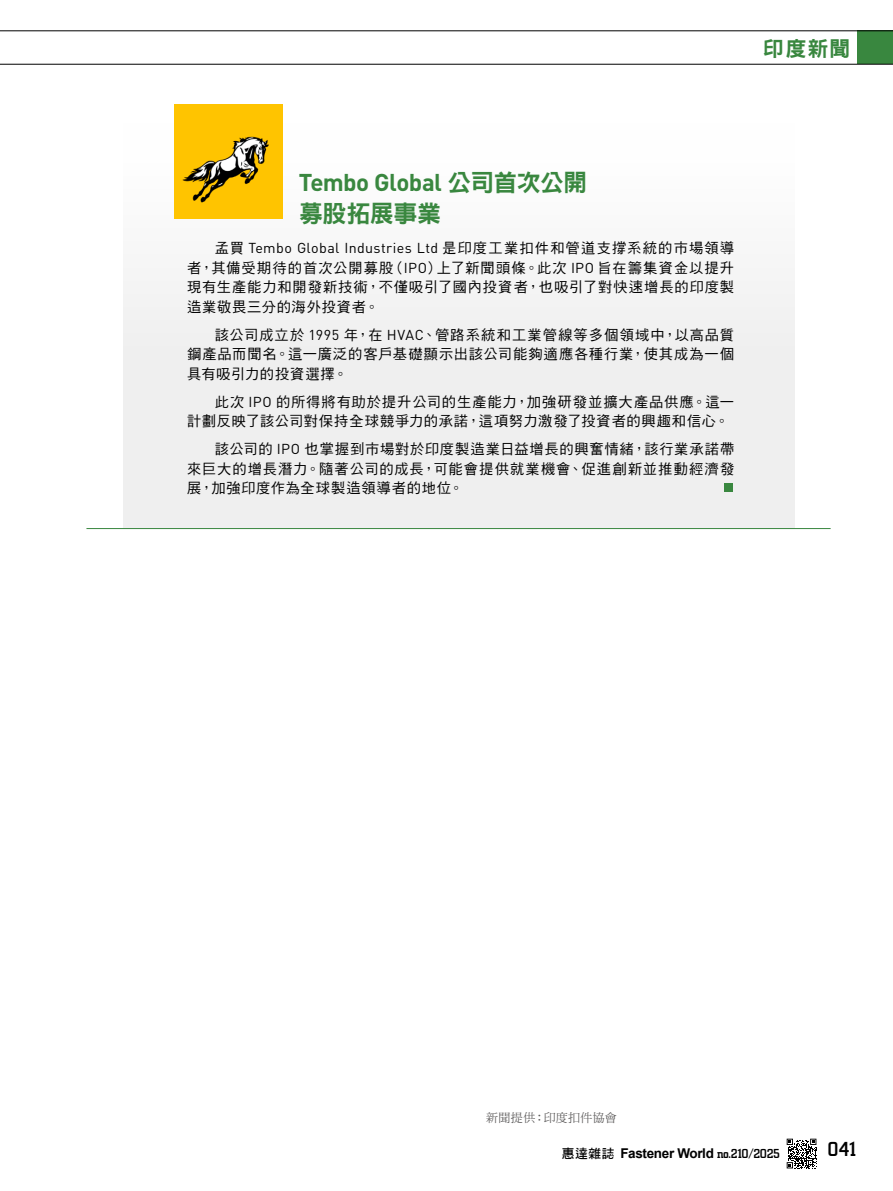
<style>
.page{position:relative;width:893px;height:1191px;background:#fff}
.page>*{position:absolute;margin:0;border:0;box-sizing:border-box;transform-origin:0 0}
.t1{font:700 24px "DIN";letter-spacing:-.03em;color:#39873f}
.t2{font:24px "DF Hei Std W9";letter-spacing:-.015em;color:#39873f}
.t3{font:21px "DF Hei Std W9";color:#39873f}
.t4{font:500 21px "City D";color:#000}
.t5{font:14.25px/19.5px "DF Hei Std W5";letter-spacing:.06em;color:#000;text-align:justify}
.t6{font:14.25px "DIN Pro";letter-spacing:.025em;color:#000}
.t7{font:700 13.5px "Arial";letter-spacing:-.025em;color:#000}
.t8{font:12px "DF Ming Std W5";letter-spacing:.025em;color:#595757}
.s1{font-family:"DF Hei Std W9";font-weight:400}
.s2{font-family:"DF Hei Std W5"}
.s3{font-family:"DIN Pro"}
.s4{font-family:"DF Hei Std W7";font-weight:400;font-size:12.75px}
.s5{font-family:"City D";font-weight:500}
</style>
<div class="page">
<div style="left:123px;top:123px;width:671px;height:406px;background:#efefef"></div>
<div style="left:857px;top:31px;width:36px;height:33px;background:#39873f"></div>
<hr style="left:0;top:64px;width:893px;height:1px;background:#000">
<hr style="left:0;top:31px;width:893px;height:1px;background:#000">
<svg style="left:787px;top:1138px;width:29px;height:30px"></svg>
<hr style="left:86px;top:528px;width:745px;height:1px;background:#39873f">
<img style="left:174px;top:105px;width:108px;height:113px">
<div style="left:724px;top:483px;width:9px;height:9px;background:#39873f"></div>
<h2 class="t3" style="left:763px;top:37px;width:89px">印度新聞</h2>
<h1 class="t1" style="left:299px;top:166px;width:290px">Tembo Global <span class="s1">公司首次公開</span></h1>
<h1 class="t2" style="left:299px;top:200px;width:143px">募股拓展事業</h1>
<p class="t6" style="left:215px;top:238px;width:521px"><span class="s2">孟買</span> Tembo Global Industries Ltd <span class="s2">是印度工業扣件和管道支撐系統的市場領導</span></p>
<p class="t5" style="left:187px;top:257px;width:549px">者，其備受期待的首次公開募股（<span class="s3">IPO</span>）上了新聞頭條。此次 <span class="s3">IPO</span> 旨在籌集資金以提升現有生產能力和開發新技術，不僅吸引了國內投資者，也吸引了對快速增長的印度製造業敬畏三分的海外投資者。</p>
<p class="t5" style="left:187px;top:324px;width:549px;text-indent:28px">該公司成立於 <span class="s3">1995</span> 年，在 <span class="s3">HVAC</span>、管路系統和工業管線等多個領域中，以高品質鋼產品而聞名。這一廣泛的客戶基礎顯示出該公司能夠適應各種行業，使其成為一個具有吸引力的投資選擇。</p>
<p class="t5" style="left:187px;top:391px;width:549px;text-indent:28px">此次 <span class="s3">IPO</span> 的所得將有助於提升公司的生產能力，加強研發並擴大產品供應。這一計劃反映了該公司對保持全球競爭力的承諾，這項努力激發了投資者的興趣和信心。</p>
<p class="t5" style="left:187px;top:439px;width:549px;text-indent:28px">該公司的 <span class="s3">IPO</span> 也掌握到市場對於印度製造業日益增長的興奮情緒，該行業承諾帶來巨大的增長潛力。隨著公司的成長，可能會提供就業機會、促進創新並推動經濟發展，加強印度作為全球製造領導者的地位。</p>
<p class="t8" style="left:486px;top:1110px;width:132px">新聞提供：印度扣件協會</p>
<p class="t7" style="left:562px;top:1143px;width:220px"><span class="s4">惠達雜誌</span> Fastener World <span class="s5">no.210/2025</span></p>
<h2 class="t4" style="left:827px;top:1138px;width:30px">041</h2>
</div>
